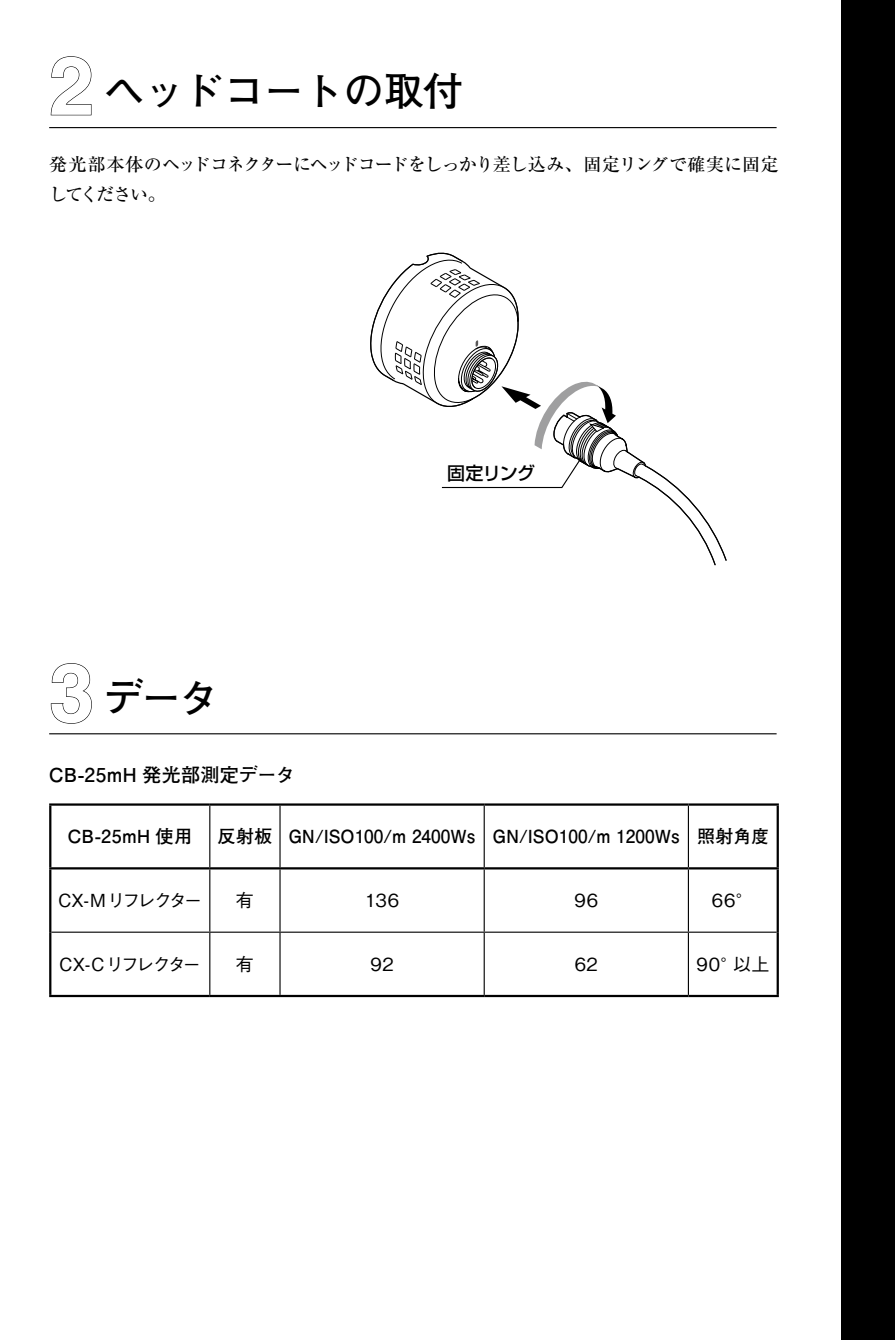
<style>
.page{position:relative;width:895px;height:1340px;background:#fff}
.page>*{position:absolute;margin:0;border:0;box-sizing:border-box;transform-origin:0 0}
.t1{font:700 39.82px "Futo Go B101 Pro";color:#000}
.t2{font:700 19.12px "Futo Go B101 Pro";letter-spacing:.01em;color:#000}
.t3{font:700 18px "Futo Go B101 Pro";color:#000}
.t4{font:500 18px/29.2px "Ryumin Pro";letter-spacing:-.05em;color:#000}
.t5{font:500 18px "Gothic BBB Pro";letter-spacing:-.055em;color:#000}
.t6{font:500 18px "Gothic BBB Pro";letter-spacing:-.15em;color:#000}
.t7{font:500 18px "Gothic BBB Pro";letter-spacing:-.145em;color:#000}
.t8{font:500 18px "Shin Go Pro";letter-spacing:-.03em;color:#000}
.s1{font-family:"Helvetica";font-size:81.67px;color:#fff}
</style>
<div class="page">
<div style="left:840px;top:1px;width:54px;height:1338px;background:#000"></div>
<hr style="left:49px;top:127px;width:727px;height:1px;background:#000">
<hr style="left:49px;top:733px;width:727px;height:1px;background:#000">
<hr style="left:209px;top:805px;width:1px;height:62px;background:#000">
<hr style="left:279px;top:805px;width:1px;height:62px;background:#000">
<hr style="left:483px;top:805px;width:2px;height:62px;background:#000">
<hr style="left:688px;top:805px;width:1px;height:62px;background:#000">
<hr style="left:209px;top:869px;width:1px;height:62px;background:#000">
<hr style="left:279px;top:869px;width:1px;height:62px;background:#000">
<hr style="left:483px;top:869px;width:2px;height:62px;background:#000">
<hr style="left:688px;top:869px;width:1px;height:62px;background:#000">
<hr style="left:51px;top:931px;width:159px;height:1px;background:#000">
<hr style="left:210px;top:931px;width:70px;height:1px;background:#000">
<hr style="left:209px;top:932px;width:1px;height:62px;background:#000">
<hr style="left:280px;top:931px;width:204px;height:1px;background:#000">
<hr style="left:279px;top:932px;width:1px;height:62px;background:#000">
<hr style="left:484px;top:931px;width:204px;height:1px;background:#000">
<hr style="left:483px;top:932px;width:2px;height:62px;background:#000">
<hr style="left:688px;top:931px;width:88px;height:1px;background:#000">
<hr style="left:688px;top:932px;width:1px;height:62px;background:#000">
<hr style="left:49px;top:867px;width:161px;height:2px;background:#000">
<hr style="left:210px;top:867px;width:70px;height:2px;background:#000">
<hr style="left:280px;top:867px;width:204px;height:2px;background:#000">
<hr style="left:484px;top:867px;width:204px;height:2px;background:#000">
<hr style="left:688px;top:867px;width:90px;height:2px;background:#000">
<hr style="left:49px;top:803px;width:161px;height:2px;background:#000">
<hr style="left:49px;top:805px;width:2px;height:62px;background:#000">
<hr style="left:210px;top:803px;width:70px;height:2px;background:#000">
<hr style="left:280px;top:803px;width:204px;height:2px;background:#000">
<hr style="left:484px;top:803px;width:204px;height:2px;background:#000">
<hr style="left:688px;top:803px;width:90px;height:2px;background:#000">
<hr style="left:776px;top:805px;width:2px;height:62px;background:#000">
<hr style="left:49px;top:869px;width:2px;height:63px;background:#000">
<hr style="left:776px;top:869px;width:2px;height:63px;background:#000">
<hr style="left:49px;top:932px;width:2px;height:62px;background:#000">
<hr style="left:776px;top:932px;width:2px;height:62px;background:#000">
<hr style="left:49px;top:994px;width:161px;height:3px;background:#000">
<hr style="left:210px;top:994px;width:70px;height:3px;background:#000">
<hr style="left:280px;top:994px;width:204px;height:3px;background:#000">
<hr style="left:484px;top:994px;width:204px;height:3px;background:#000">
<hr style="left:688px;top:994px;width:90px;height:3px;background:#000">
<svg style="left:50px;top:56px;width:42px;height:60px"></svg>
<svg style="left:50px;top:663px;width:42px;height:61px"></svg>
<svg style="left:370px;top:253px;width:356px;height:312px"></svg>
<h1 class="t1" style="left:49px;top:59px;width:416px"><span class="s1">2</span> ヘッドコートの取付</h1>
<p class="t4" style="left:49px;top:149px;width:730px">発光部本体のヘッドコネクターにヘッドコードをしっかり差し込み、固定リングで確実に固定してください。</p>
<h1 class="t1" style="left:49px;top:665px;width:170px"><span class="s1">3</span> データ</h1>
<p class="t2" style="left:49px;top:759px;width:247px">CB-25mH 発光部測定データ</p>
<p class="t8" style="left:447px;top:458px;width:90px">固定リング</p>
<p class="t3" style="left:68px;top:822px;width:126px">CB-25mH 使用</p>
<p class="t3" style="left:217px;top:822px;width:553px">反射板 GN/ISO100/m 2400Ws GN/ISO100/m 1200Ws 照射角度</p>
<p class="t6" style="left:58px;top:885px;width:145px">CX-M リフレクター</p>
<p class="t5" style="left:236px;top:885px;width:19px">有</p>
<p class="t5" style="left:365px;top:885px;width:35px">136</p>
<p class="t5" style="left:574px;top:885px;width:25px">96</p>
<p class="t5" style="left:712px;top:885px;width:44px">66°</p>
<p class="t7" style="left:59px;top:949px;width:143px">CX-Cリフレクター</p>
<p class="t5" style="left:236px;top:949px;width:19px">有</p>
<p class="t5" style="left:370px;top:949px;width:25px">92</p>
<p class="t5" style="left:574px;top:949px;width:25px">62</p>
<p class="t5" style="left:696px;top:949px;width:75px">90°以上</p>
</div>
